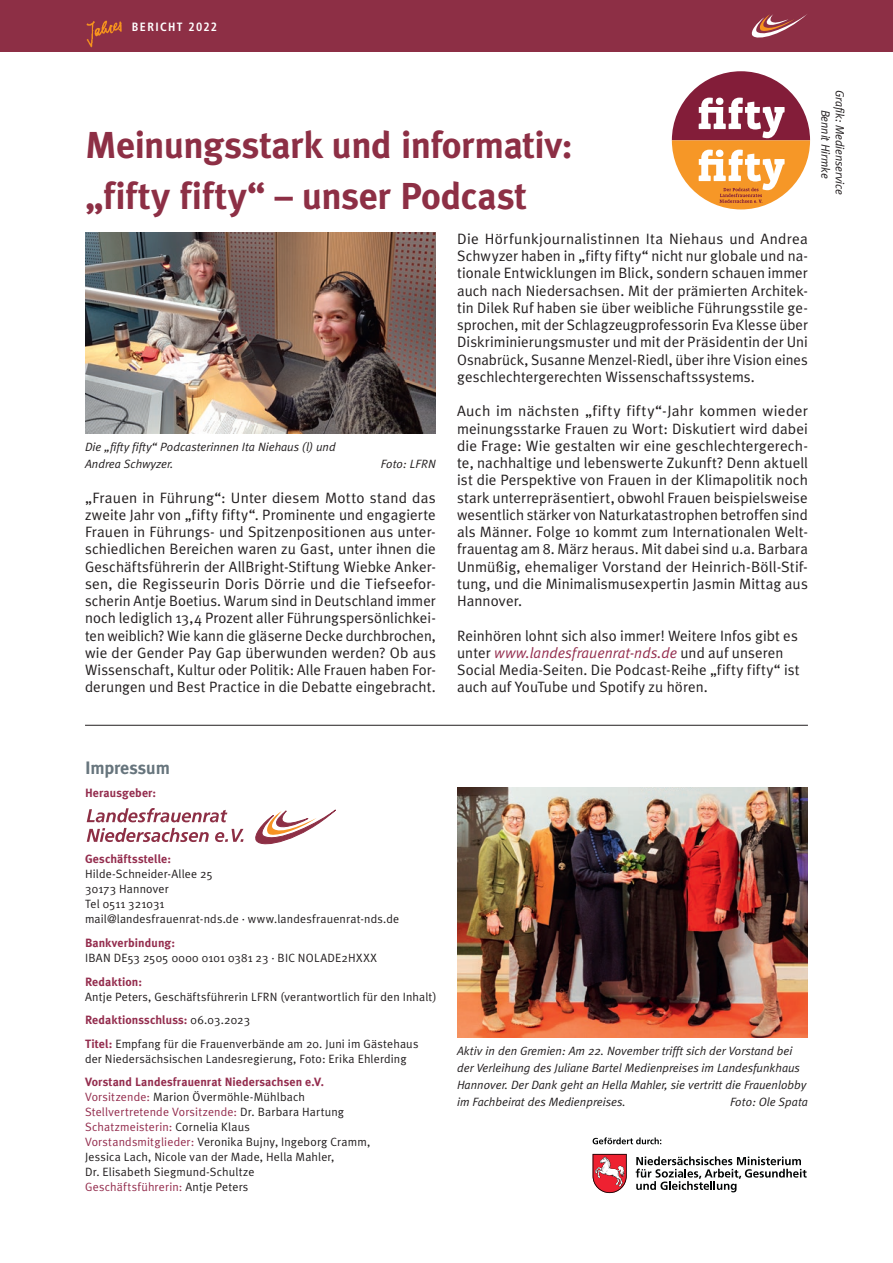
<style>
.page{position:relative;width:893px;height:1263px;background:#fff}
.page>*{position:absolute;margin:0;border:0;box-sizing:border-box;transform-origin:0 0}
.t1{font:700 37.5px/51.8px "Meta Plus";letter-spacing:-.01em;color:#8d2f45}
.t2{font:700 18px "Meta Plus";letter-spacing:-.01em;color:#67757d}
.t3{font:15px/17.2px "Meta Plus Normal";letter-spacing:.005em;color:#231f20;text-align:justify}
.t4{font:12px/15px "Meta Plus Normal";letter-spacing:.015em;color:#231f20}
.t5{font:italic 12px/17.2px "Meta Plus Normal";color:#231f20}
.t6{font:700 12px "Meta Plus";letter-spacing:.01em;color:#942d4e}
.t7{font:700 condensed 12px "Frutiger";letter-spacing:.115em;color:#fff}
.s1{font-style:italic;color:#942d4e}
.s2{font-family:"Meta Plus Normal";font-weight:400;color:#231f20}
.s3{font-family:"Meta Plus";font-weight:700;color:#942d4e}
.s4{color:#942d4e}
</style>
<div class="page">
<svg style="left:86px;top:808px;width:141px;height:14px"></svg>
<svg style="left:86px;top:828px;width:158px;height:14px"></svg>
<svg style="left:255px;top:809px;width:81px;height:36px"></svg>
<hr style="left:85px;top:725px;width:723px;height:1px;background:#231f20">
<div style="left:0;top:0;width:893px;height:51px;background:#8d2f45"></div>
<svg style="left:751px;top:14px;width:56px;height:24px"></svg>
<img style="left:86px;top:21px;width:36px;height:26px">
<svg style="left:672px;top:71px;width:138px;height:138px"></svg>
<svg style="left:636px;top:1156px;width:171px;height:36px"></svg>
<svg style="left:593px;top:1154px;width:34px;height:39px"></svg>
<svg style="left:593px;top:1137px;width:68px;height:7px"></svg>
<img style="left:457px;top:787px;width:351px;height:250px">
<img style="left:85px;top:233px;width:351px;height:201px">
<p class="t7" style="left:132px;top:20px;width:87px">BERICHT 2022</p>
<h1 class="t1" style="left:85px;top:118px;width:489px">Meinungsstark und informativ: „fifty fifty“ – unser Podcast</h1>
<p class="t5" style="left:85px;top:438px;width:252px">Die „fifty fifty“ Podcasterinnen Ita Niehaus (l) und<br>Andrea Schwyzer.</p>
<p class="t5" style="left:381px;top:455px;width:56px">Foto: LFRN</p>
<p class="t3" style="left:85px;top:488px;width:352px">„Frauen in Führung“: Unter diesem Motto stand das zweite Jahr von „fifty fifty“. Prominente und engagierte Frauen in Führungs- und Spitzenpositionen aus unter&shy;schiedlichen Bereichen waren zu Gast, unter ihnen die Geschäftsführerin der AllBright-Stiftung Wiebke Anker&shy;sen, die Regisseurin Doris Dörrie und die Tiefseefor&shy;scherin Antje Boetius. Warum sind in Deutschland immer noch lediglich 13,4 Prozent aller Führungspersönlichkei&shy;ten weiblich? Wie kann die gläserne Decke durchbrochen, wie der Gender Pay Gap überwunden werden? Ob aus Wissenschaft, Kultur oder Politik: Alle Frauen haben For&shy;derungen und Best Practice in die Debatte eingebracht.</p>
<p class="t3" style="left:457px;top:230px;width:352px">Die Hörfunkjournalistinnen Ita Niehaus und Andrea Schwyzer haben in „fifty fifty“ nicht nur globale und na&shy;tionale Entwicklungen im Blick, sondern schauen immer auch nach Niedersachsen. Mit der prämierten Architek&shy;tin Dilek Ruf haben sie über weibliche Führungsstile ge&shy;sprochen, mit der Schlagzeugprofessorin Eva Klesse über Diskriminierungsmuster und mit der Präsidentin der Uni Osnabrück, Susanne Menzel-Riedl, über ihre Vision eines geschlechtergerechten Wissenschaftssystems.</p>
<p class="t3" style="left:457px;top:402px;width:352px">Auch im nächsten „fifty fifty“-Jahr kommen wieder meinungsstarke Frauen zu Wort: Diskutiert wird dabei die Frage: Wie gestalten wir eine geschlechtergerech&shy;te, nachhaltige und lebenswerte Zukunft? Denn aktuell ist die Perspektive von Frauen in der Klimapolitik noch stark unterrepräsentiert, obwohl Frauen beispielsweise wesentlich stärker von Naturkatastrophen betroffen sind als Männer. Folge 10 kommt zum Internationalen Welt&shy;frauentag am 8. März heraus. Mit dabei sind u.a. Barbara Unmüßig, ehemaliger Vorstand der Heinrich-Böll-Stif&shy;tung, und die Minimalismusexpertin Jasmin Mittag aus Hannover.</p>
<p class="t3" style="left:457px;top:626px;width:344px;text-align:left">Reinhören lohnt sich also immer! Weitere Infos gibt es unter <span class="s1">www.landesfrauenrat-nds.de</span> und auf unseren Social Media-Seiten. Die Podcast-Reihe „fifty fifty“ ist auch auf YouTube und Spotify zu hören.</p>
<p class="t5" style="left:847px;top:90px;width:106px;line-height:14.4px;text-align:center;rotate:90deg">Grafik: Medienservice<br>Bennit Hirmke</p>
<p class="t2" style="left:85px;top:758px;width:86px">Impressum</p>
<p class="t6" style="left:85px;top:786px;width:73px">Herausgeber:</p>
<p class="t6" style="left:85px;top:852px;width:88px">Geschäftsstelle:</p>
<p class="t4" style="left:85px;top:867px;width:316px">Hilde-Schneider-Allee 25<br>30173 Hannover<br>Tel 0511 321031<br>mail@landesfrauenrat-nds.de · www.landesfrauenrat-nds.de</p>
<p class="t6" style="left:85px;top:936px;width:91px">Bankverbindung:</p>
<p class="t4" style="left:85px;top:950px;width:294px">IBAN DE53 2505 0000 0101 0381 23 · BIC NOLADE2HXXX</p>
<p class="t6" style="left:85px;top:974px;width:58px">Redaktion:</p>
<p class="t4" style="left:85px;top:989px;width:353px">Antje Peters, Geschäftsführerin LFRN (verantwortlich für den Inhalt)</p>
<p class="t6" style="left:85px;top:1013px;width:167px">Redaktionsschluss: <span class="s2">06.03.2023</span></p>
<p class="t4" style="left:85px;top:1036px;width:335px"><span class="s3">Titel:</span> Empfang für die Frauenverbände am 20. Juni im Gästehaus der Niedersächsischen Landesregierung, Foto: Erika Ehlerding</p>
<p class="t6" style="left:85px;top:1075px;width:240px">Vorstand Landesfrauenrat Niedersachsen e.V.</p>
<p class="t4" style="left:85px;top:1089px;width:287px"><span class="s4">Vorsitzende:</span> Marion Övermöhle-Mühlbach <span class="s4">Stellvertretende Vorsitzende:</span> Dr. Barbara Hartung <span class="s4">Schatzmeisterin:</span> Cornelia Klaus<br><span class="s4">Vorstandsmitglieder:</span> Veronika Bujny, Ingeborg Cramm, Jessica Lach, Nicole van der Made, Hella Mahler,<br>Dr. Elisabeth Siegmund-Schultze<br><span class="s4">Geschäftsführerin:</span> Antje Peters</p>
<p class="t5" style="left:457px;top:1042px;width:351px">Aktiv in den Gremien: Am 22. November trifft sich der Vorstand bei der Verleihung des Juliane Bartel Medienpreises im Landesfunkhaus Hannover. Der Dank geht an Hella Mahler, sie vertritt die Frauenlobby im Fachbeirat des Medienpreises.</p>
<p class="t5" style="left:730px;top:1093px;width:79px">Foto: Ole Spata</p>
</div>
